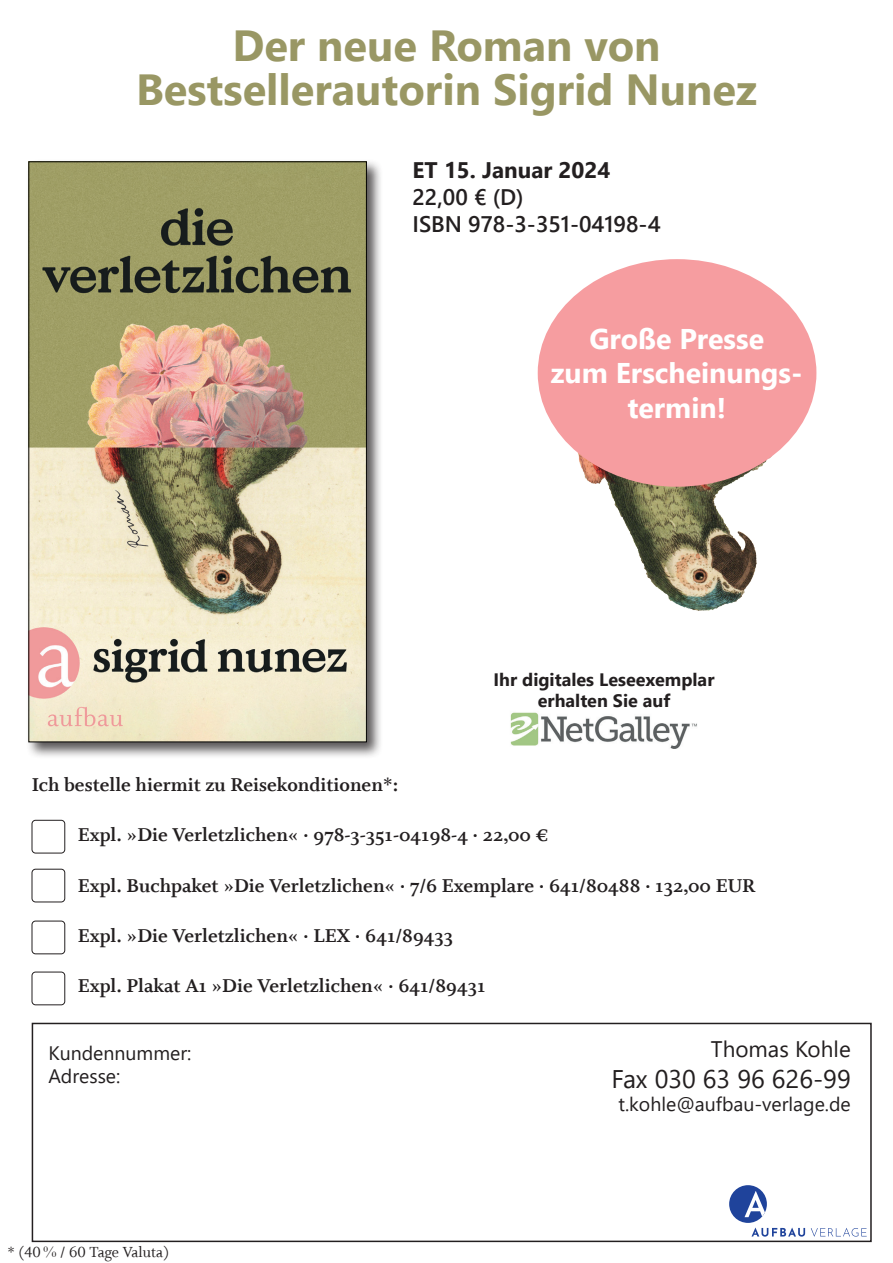
<style>
.page{position:relative;width:893px;height:1263px;background:#fff}
.page>*{position:absolute;margin:0;border:0;box-sizing:border-box;transform-origin:0 0}
.t1{font:700 43.5px/43.5px "Segoe UI";color:#999764;text-align:center}
.t2{font:700 28.5px/34.2px "Segoe UI";color:#fff;text-align:center}
.t3{font:25.5px "Segoe UI";color:#231f20}
.t4{font:600 22.5px/27px "Segoe UI";color:#231f20}
.t5{font:700 22.5px "Segoe UI";color:#231f20}
.t6{font:22.5px "Segoe UI";color:#231f20}
.t7{font:21px "Whitman Bold Os F";color:#231f20}
.t8{font:19.5px/23.4px "Segoe UI";color:#231f20}
.t9{font:700 18px/21.6px "Segoe UI";color:#231f20;text-align:center}
.t10{font:16.5px "Whitman Roman LF";color:#231f20}
.s1{font-family:"Garamond"}
</style>
<div class="page">
<img style="left:578px;top:453px;width:198px;height:158px">
<div style="left:32px;top:1023px;width:840px;height:219px;border:2px solid #231f20"></div>
<div style="left:538px;top:259px;width:278px;height:228px;background:#f69da0;border-radius:50%"></div>
<div style="left:729px;top:1185px;width:38px;height:38px;background:#1f439b;border-radius:50%"></div>
<svg style="left:744px;top:1191px;width:23px;height:26px"></svg>
<svg style="left:751px;top:1227px;width:116px;height:10px"></svg>
<div style="left:32px;top:820px;width:33px;height:33px;border:1px solid #231f20;border-radius:4px"></div>
<div style="left:32px;top:869px;width:33px;height:33px;border:1px solid #231f20;border-radius:4px"></div>
<div style="left:32px;top:921px;width:33px;height:33px;border:1px solid #231f20;border-radius:4px"></div>
<div style="left:32px;top:972px;width:33px;height:33px;border:1px solid #231f20;border-radius:4px"></div>
<div style="left:26px;top:159px;width:357px;height:600px;background:#231f20;opacity:.75"></div>
<img style="left:31px;top:164px;width:334px;height:576px">
<img style="left:510px;top:712px;width:187px;height:37px">
<h1 class="t1" style="left:136px;top:21px;width:622px">Der neue Roman von<br>Bestsellerautorin Sigrid Nunez</h1>
<p class="t5" style="left:412px;top:149px;width:199px">ET 15. Januar 2024</p>
<p class="t4" style="left:412px;top:182px;width:250px">22,00 € (D)<br>ISBN 978-3-351-04198-4</p>
<h2 class="t2" style="left:551px;top:320px;width:253px">Große Presse<br>zum Erscheinungs&shy;termin!</h2>
<p class="t9" style="left:494px;top:667px;width:222px">Ihr digitales Leseexemplar erhalten Sie auf</p>
<p class="t7" style="left:32px;top:773px;width:368px">Ich bestelle hiermit zu Reisekonditionen*:</p>
<p class="t7" style="left:78px;top:823px;width:473px">Expl. »Die Verletzlichen« · 978-3-351-04198-4 · 22,00 €</p>
<p class="t7" style="left:78px;top:873px;width:679px">Expl. Buchpaket »Die Verletzlichen« · 7/6 Exemplare · 641/80488 · 132,00 EUR</p>
<p class="t7" style="left:78px;top:924px;width:377px">Expl. »Die Verletzlichen« · LEX · 641/89433</p>
<p class="t7" style="left:78px;top:974px;width:409px">Expl. Plakat A1 »Die Verletzlichen« · 641/89431</p>
<p class="t8" style="left:48px;top:1039px;width:144px">Kundennummer:<br>Adresse:</p>
<p class="t10" style="left:8px;top:1243px;width:163px">* (40<span class="s1">%</span> / 60 Tage Valuta)</p>
<p class="t6" style="left:711px;top:1028px;width:141px">Thomas Kohle</p>
<p class="t3" style="left:611px;top:1054px;width:241px">Fax 030 63 96 626-99</p>
<p class="t8" style="left:618px;top:1091px;width:234px">t.kohle@aufbau-verlage.de</p>
</div>
